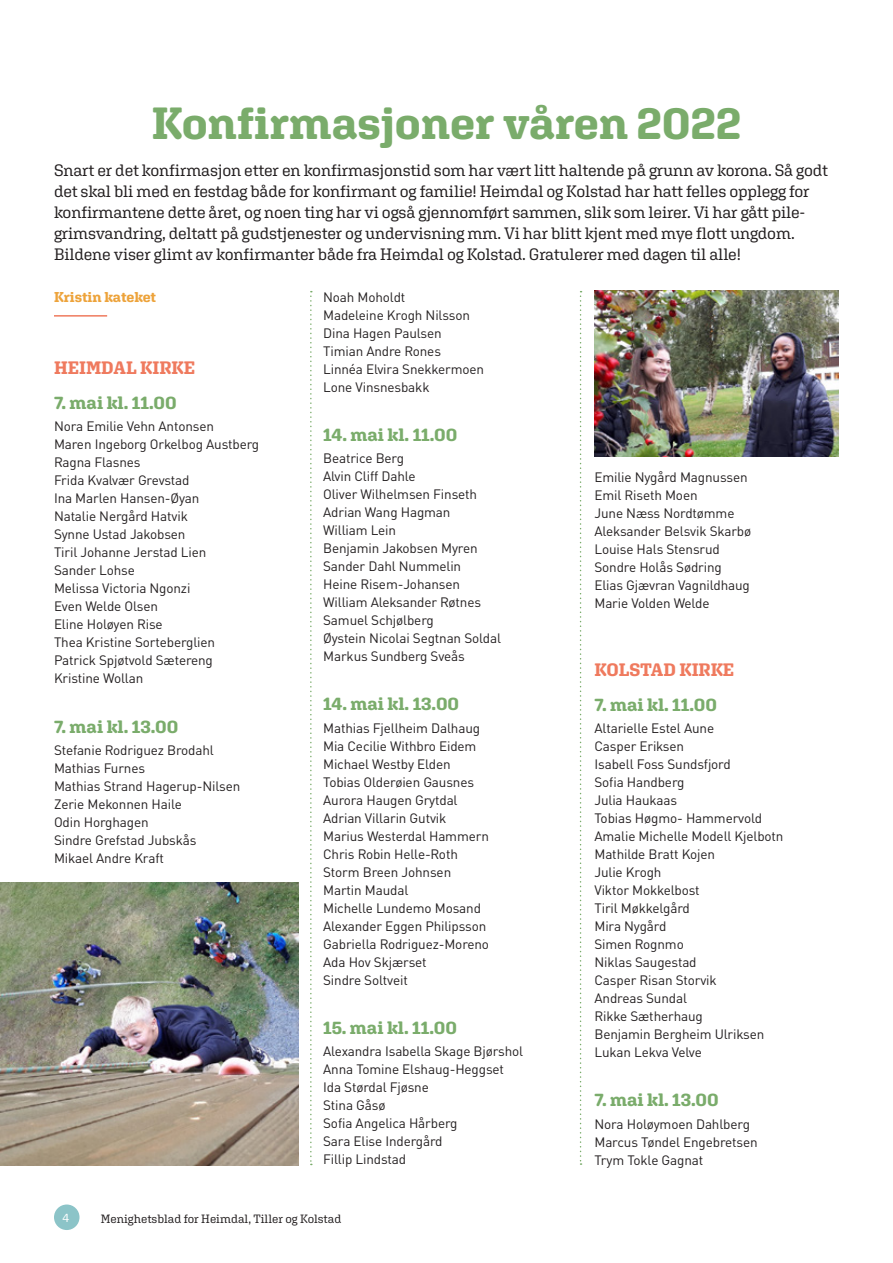
<style>
.page{position:relative;width:893px;height:1263px;background:#fff}
.page>*{position:absolute;margin:0;border:0;box-sizing:border-box;transform-origin:0 0}
.t1{font:700 45px "Aglet Slab";color:#7aac6b}
.Undertittel2{font:700 18px "Aglet Slab";color:#7aac6b}
.Undertittel2-2{font:700 18px "Aglet Slab";color:#ef7a5e}
.Brødtekst{font:16.5px/21px "Aglet Slab";letter-spacing:-.015em;color:#231f20}
.Paragraph_Style_1{font:700 14.25px "Aglet Slab";letter-spacing:-.005em;color:#eda33b}
.Brødtekst-2{font:13.5px "DIN Pro";letter-spacing:-.01em;color:#231f20}
.t2{font:12px "Aglet Slab";letter-spacing:-.005em;color:#231f20}
.t3{font:12px "Aglet Slab";color:#fff}
</style>
<div class="page">
<div style="left:54px;top:1204px;width:26px;height:26px;background:#8cc4c8;border-radius:50%"></div>
<svg style="left:310px;top:291px;width:2px;height:874px"></svg>
<svg style="left:580px;top:291px;width:2px;height:874px"></svg>
<img style="left:0;top:882px;width:298px;height:283px">
<hr style="left:54px;top:315px;width:53px;height:2px;background:#ef7a5e">
<img style="left:594px;top:291px;width:245px;height:165px">
<p class="t1" style="left:152px;top:96px;width:591px">Konfirmasjoner våren 2022</p>
<p class="Brødtekst" style="left:54px;top:159px;width:775px">Snart er det konfirmasjon etter en konfirmasjonstid som har vært litt haltende på grunn av korona. Så godt det skal bli med en festdag både for konfirmant og familie! Heimdal og Kolstad har hatt felles opplegg for konfirmantene dette året, og noen ting har vi også gjennomført sammen, slik som leirer. Vi har gått pile&shy;grimsvandring, deltatt på gudstjenester og undervisning mm. Vi har blitt kjent med mye flott ungdom.<br>Bildene viser glimt av konfirmanter både fra Heimdal og Kolstad. Gratulerer med dagen til alle!</p>
<p class="Paragraph_Style_1" style="left:54px;top:289px;width:104px">Kristin kateket</p>
<p class="Brødtekst-2" style="left:323px;top:286px;width:84px">Noah Moholdt</p>
<p class="Brødtekst-2" style="left:323px;top:304px;width:148px">Madeleine Krogh Nilsson</p>
<p class="Brødtekst-2" style="left:323px;top:322px;width:120px">Dina Hagen Paulsen</p>
<p class="Brødtekst-2" style="left:323px;top:340px;width:119px">Timian Andre Rones</p>
<p class="Brødtekst-2" style="left:323px;top:358px;width:162px">Linnéa Elvira Snekkermoen</p>
<p class="Brødtekst-2" style="left:323px;top:376px;width:108px">Lone Vinsnesbakk</p>
<p class="Undertittel2" style="left:323px;top:424px;width:136px">14. mai kl. 11.00</p>
<p class="Brødtekst-2" style="left:323px;top:447px;width:82px">Beatrice Berg</p>
<p class="Brødtekst-2" style="left:323px;top:465px;width:94px">Alvin Cliff Dahle</p>
<p class="Brødtekst-2" style="left:323px;top:483px;width:156px">Oliver Wilhelmsen Finseth</p>
<p class="Brødtekst-2" style="left:323px;top:501px;width:129px">Adrian Wang Hagman</p>
<p class="Brødtekst-2" style="left:323px;top:519px;width:74px">William Lein</p>
<p class="Brødtekst-2" style="left:323px;top:537px;width:156px">Benjamin Jakobsen Myren</p>
<p class="Brødtekst-2" style="left:323px;top:555px;width:140px">Sander Dahl Nummelin</p>
<p class="Brødtekst-2" style="left:323px;top:573px;width:138px">Heine Risem-Johansen</p>
<p class="Brødtekst-2" style="left:323px;top:591px;width:159px">William Aleksander Røtnes</p>
<p class="Brødtekst-2" style="left:323px;top:609px;width:112px">Samuel Schjølberg</p>
<p class="Brødtekst-2" style="left:323px;top:627px;width:179px">Øystein Nicolai Segtnan Soldal</p>
<p class="Brødtekst-2" style="left:323px;top:645px;width:143px">Markus Sundberg Sveås</p>
<p class="Undertittel2" style="left:323px;top:693px;width:138px">14. mai kl. 13.00</p>
<p class="Brødtekst-2" style="left:323px;top:717px;width:158px">Mathias Fjellheim Dalhaug</p>
<p class="Brødtekst-2" style="left:323px;top:735px;width:155px">Mia Cecilie Withbro Eidem</p>
<p class="Brødtekst-2" style="left:323px;top:753px;width:129px">Michael Westby Elden</p>
<p class="Brødtekst-2" style="left:323px;top:771px;width:152px">Tobias Olderøien Gausnes</p>
<p class="Brødtekst-2" style="left:323px;top:789px;width:136px">Aurora Haugen Grytdal</p>
<p class="Brødtekst-2" style="left:323px;top:807px;width:125px">Adrian Villarin Gutvik</p>
<p class="Brødtekst-2" style="left:323px;top:825px;width:167px">Marius Westerdal Hammern</p>
<p class="Brødtekst-2" style="left:323px;top:843px;width:136px">Chris Robin Helle-Roth</p>
<p class="Brødtekst-2" style="left:323px;top:861px;width:130px">Storm Breen Johnsen</p>
<p class="Brødtekst-2" style="left:323px;top:879px;width:87px">Martin Maudal</p>
<p class="Brødtekst-2" style="left:323px;top:897px;width:159px">Michelle Lundemo Mosand</p>
<p class="Brødtekst-2" style="left:323px;top:915px;width:165px">Alexander Eggen Philipsson</p>
<p class="Brødtekst-2" style="left:323px;top:933px;width:167px">Gabriella Rodriguez-Moreno</p>
<p class="Brødtekst-2" style="left:323px;top:951px;width:105px">Ada Hov Skjærset</p>
<p class="Brødtekst-2" style="left:323px;top:969px;width:86px">Sindre Soltveit</p>
<p class="Undertittel2" style="left:323px;top:1016px;width:135px">15. mai kl. 11.00</p>
<p class="Brødtekst-2" style="left:323px;top:1040px;width:202px">Alexandra Isabella Skage Bjørshol</p>
<p class="Brødtekst-2" style="left:323px;top:1058px;width:182px">Anna Tomine Elshaug-Heggset</p>
<p class="Brødtekst-2" style="left:323px;top:1076px;width:107px">Ida Størdal Fjøsne</p>
<p class="Brødtekst-2" style="left:323px;top:1094px;width:64px">Stina Gåsø</p>
<p class="Brødtekst-2" style="left:323px;top:1112px;width:136px">Sofia Angelica Hårberg</p>
<p class="Brødtekst-2" style="left:323px;top:1130px;width:121px">Sara Elise Indergård</p>
<p class="Brødtekst-2" style="left:323px;top:1148px;width:84px">Fillip Lindstad</p>
<p class="Undertittel2-2" style="left:54px;top:357px;width:143px">HEIMDAL KIRKE</p>
<p class="Undertittel2" style="left:54px;top:392px;width:124px">7. mai kl. 11.00</p>
<p class="Brødtekst-2" style="left:54px;top:416px;width:162px">Nora Emilie Vehn Antonsen</p>
<p class="Brødtekst-2" style="left:54px;top:434px;width:207px">Maren Ingeborg Orkelbog Austberg</p>
<p class="Brødtekst-2" style="left:54px;top:452px;width:88px">Ragna Flasnes</p>
<p class="Brødtekst-2" style="left:54px;top:470px;width:137px">Frida Kvalvær Grevstad</p>
<p class="Brødtekst-2" style="left:54px;top:488px;width:147px">Ina Marlen Hansen-Øyan</p>
<p class="Brødtekst-2" style="left:54px;top:506px;width:135px">Natalie Nergård Hatvik</p>
<p class="Brødtekst-2" style="left:54px;top:524px;width:133px">Synne Ustad Jakobsen</p>
<p class="Brødtekst-2" style="left:54px;top:542px;width:154px">Tiril Johanne Jerstad Lien</p>
<p class="Brødtekst-2" style="left:54px;top:560px;width:83px">Sander Lohse</p>
<p class="Brødtekst-2" style="left:54px;top:578px;width:138px">Melissa Victoria Ngonzi</p>
<p class="Brødtekst-2" style="left:54px;top:596px;width:106px">Even Welde Olsen</p>
<p class="Brødtekst-2" style="left:54px;top:614px;width:110px">Eline Holøyen Rise</p>
<p class="Brødtekst-2" style="left:54px;top:632px;width:163px">Thea Kristine Sorteberglien</p>
<p class="Brødtekst-2" style="left:54px;top:650px;width:160px">Patrick Spjøtvold Sætereng</p>
<p class="Brødtekst-2" style="left:54px;top:668px;width:91px">Kristine Wollan</p>
<p class="Undertittel2" style="left:54px;top:715px;width:126px">7. mai kl. 13.00</p>
<p class="Brødtekst-2" style="left:54px;top:739px;width:161px">Stefanie Rodriguez Brodahl</p>
<p class="Brødtekst-2" style="left:54px;top:757px;width:93px">Mathias Furnes</p>
<p class="Brødtekst-2" style="left:54px;top:775px;width:188px">Mathias Strand Hagerup-Nilsen</p>
<p class="Brødtekst-2" style="left:54px;top:793px;width:129px">Zerie Mekonnen Haile</p>
<p class="Brødtekst-2" style="left:54px;top:811px;width:96px">Odin Horghagen</p>
<p class="Brødtekst-2" style="left:54px;top:829px;width:144px">Sindre Grefstad Jubskås</p>
<p class="Brødtekst-2" style="left:54px;top:847px;width:111px">Mikael Andre Kraft</p>
<p class="Brødtekst-2" style="left:594px;top:467px;width:155px">Emilie Nygård Magnussen</p>
<p class="Brødtekst-2" style="left:594px;top:485px;width:105px">Emil Riseth Moen</p>
<p class="Brødtekst-2" style="left:594px;top:503px;width:141px">June Næss Nordtømme</p>
<p class="Brødtekst-2" style="left:594px;top:521px;width:158px">Aleksander Belsvik Skarbø</p>
<p class="Brødtekst-2" style="left:594px;top:539px;width:127px">Louise Hals Stensrud</p>
<p class="Brødtekst-2" style="left:594px;top:557px;width:129px">Sondre Holås Sødring</p>
<p class="Brødtekst-2" style="left:594px;top:575px;width:157px">Elias Gjævran Vagnildhaug</p>
<p class="Brødtekst-2" style="left:594px;top:593px;width:117px">Marie Volden Welde</p>
<p class="Undertittel2-2" style="left:594px;top:658px;width:141px">KOLSTAD KIRKE</p>
<p class="Undertittel2" style="left:594px;top:694px;width:124px">7. mai kl. 11.00</p>
<p class="Brødtekst-2" style="left:594px;top:718px;width:121px">Altarielle Estel Aune</p>
<p class="Brødtekst-2" style="left:594px;top:736px;width:91px">Casper Eriksen</p>
<p class="Brødtekst-2" style="left:594px;top:754px;width:138px">Isabell Foss Sundsfjord</p>
<p class="Brødtekst-2" style="left:594px;top:772px;width:92px">Sofia Handberg</p>
<p class="Brødtekst-2" style="left:594px;top:790px;width:84px">Julia Haukaas</p>
<p class="Brødtekst-2" style="left:594px;top:808px;width:169px">Tobias Høgmo- Hammervold</p>
<p class="Brødtekst-2" style="left:594px;top:826px;width:191px">Amalie Michelle Modell Kjelbotn</p>
<p class="Brødtekst-2" style="left:594px;top:844px;width:122px">Mathilde Bratt Kojen</p>
<p class="Brødtekst-2" style="left:594px;top:862px;width:69px">Julie Krogh</p>
<p class="Brødtekst-2" style="left:594px;top:880px;width:107px">Viktor Mokkelbost</p>
<p class="Brødtekst-2" style="left:594px;top:898px;width:97px">Tiril Møkkelgård</p>
<p class="Brødtekst-2" style="left:594px;top:916px;width:73px">Mira Nygård</p>
<p class="Brødtekst-2" style="left:594px;top:934px;width:91px">Simen Rognmo</p>
<p class="Brødtekst-2" style="left:594px;top:952px;width:104px">Niklas Saugestad</p>
<p class="Brødtekst-2" style="left:594px;top:970px;width:124px">Casper Risan Storvik</p>
<p class="Brødtekst-2" style="left:594px;top:988px;width:94px">Andreas Sundal</p>
<p class="Brødtekst-2" style="left:594px;top:1006px;width:110px">Rikke Sætherhaug</p>
<p class="Brødtekst-2" style="left:594px;top:1024px;width:171px">Benjamin Bergheim Ulriksen</p>
<p class="Brødtekst-2" style="left:594px;top:1042px;width:109px">Lukan Lekva Velve</p>
<p class="Undertittel2" style="left:594px;top:1089px;width:126px">7. mai kl. 13.00</p>
<p class="Brødtekst-2" style="left:594px;top:1113px;width:157px">Nora Holøymoen Dahlberg</p>
<p class="Brødtekst-2" style="left:594px;top:1131px;width:165px">Marcus Tøndel Engebretsen</p>
<p class="Brødtekst-2" style="left:594px;top:1149px;width:110px">Trym Tokle Gagnat</p>
<p class="t3" style="left:63px;top:1211px;width:8px">4</p>
<p class="t2" style="left:101px;top:1212px;width:242px">Menighetsblad for Heimdal, Tiller og Kolstad</p>
</div>
